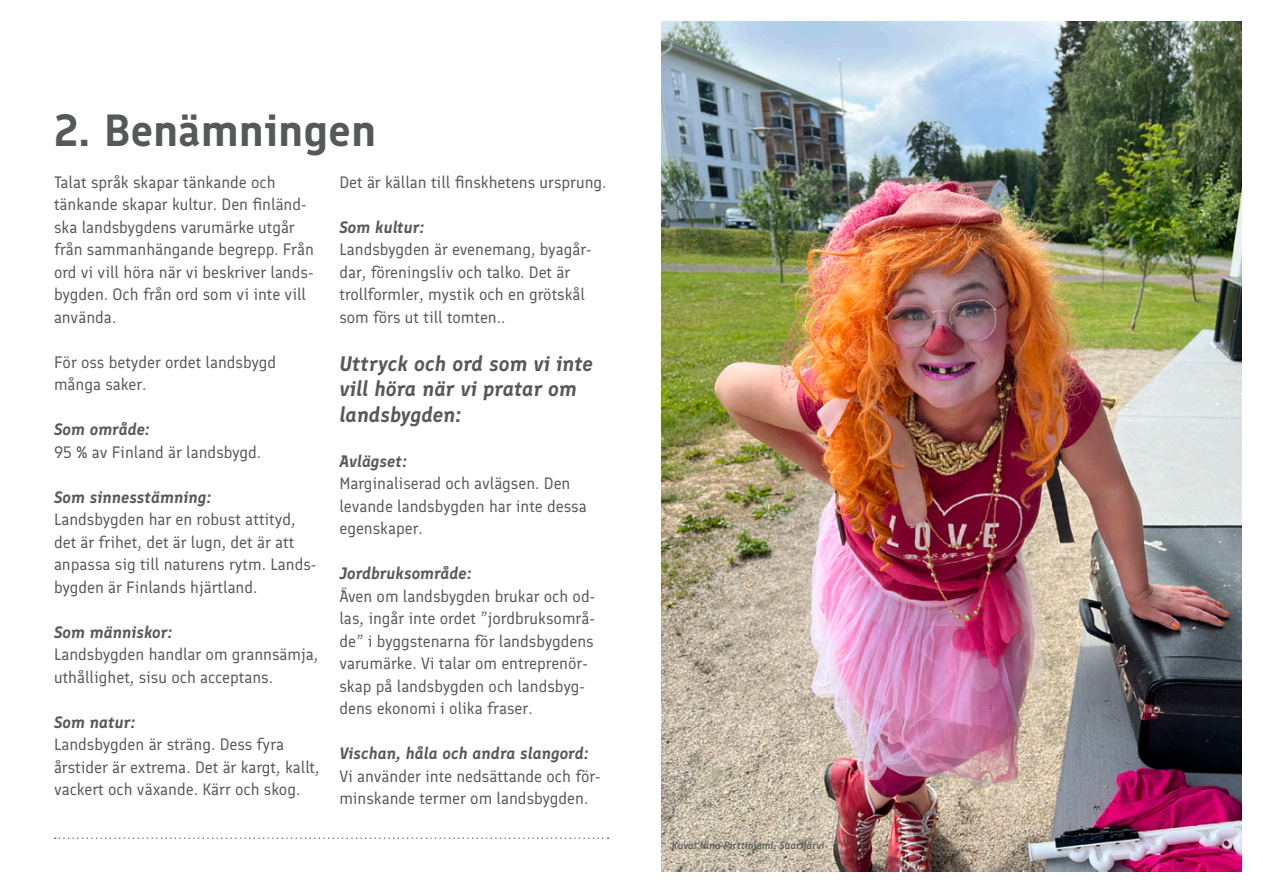
<style>
.page{position:relative;width:1263px;height:893px;background:#fff}
.page>*{position:absolute;margin:0;border:0;box-sizing:border-box;transform-origin:0 0}
.sivuotsikko{font:600 45px "Finlandica";color:#57585a}
.nosto{font:italic 600 21px/25.5px "Finlandica";color:#57585a}
.leipis{font:16.5px/22.5px "Finlandica";color:#57585a}
.leipis-2{font:italic 600 16.5px "Finlandica";color:#57585a}
.Kuvateksti{font:italic 500 10.5px "Finlandica";color:#57585a}
</style>
<div class="page">
<svg style="left:55px;top:837px;width:554px;height:2px"></svg>
<img style="left:661px;top:21px;width:581px;height:851px">
<p class="sivuotsikko" style="left:54px;top:101px;width:324px">2. Benämningen</p>
<p class="leipis" style="left:54px;top:171px;width:261px">Talat språk skapar tänkande och tänkande skapar kultur. Den finländ&shy;ska landsbygdens varumärke utgår från sammanhängande begrepp. Från ord vi vill höra när vi beskriver lands&shy;bygden. Och från ord som vi inte vill använda.</p>
<p class="leipis" style="left:54px;top:351px;width:224px">För oss betyder ordet landsbygd många saker.</p>
<p class="leipis-2" style="left:54px;top:419px;width:97px">Som område:</p>
<p class="leipis" style="left:54px;top:441px;width:209px">95 % av Finland är landsbygd.</p>
<p class="leipis-2" style="left:54px;top:487px;width:159px">Som sinnesstämning:</p>
<p class="leipis" style="left:54px;top:509px;width:264px">Landsbygden har en robust attityd, det är frihet, det är lugn, det är att anpassa sig till naturens rytm. Lands&shy;bygden är Finlands hjärtland.</p>
<p class="leipis-2" style="left:54px;top:622px;width:120px">Som människor:</p>
<p class="leipis" style="left:54px;top:644px;width:266px">Landsbygden handlar om grannsämja, uthållighet, sisu och acceptans.</p>
<p class="leipis-2" style="left:54px;top:712px;width:83px">Som natur:</p>
<p class="leipis" style="left:54px;top:734px;width:267px">Landsbygden är sträng. Dess fyra årstider är extrema. Det är kargt, kallt, vackert och växande. Kärr och skog.</p>
<p class="leipis" style="left:339px;top:171px;width:269px">Det är källan till finskhetens ursprung.</p>
<p class="leipis-2" style="left:339px;top:217px;width:86px">Som kultur:</p>
<p class="leipis" style="left:339px;top:239px;width:254px">Landsbygden är evenemang, byagår&shy;dar, föreningsliv och talko. Det är trollformler, mystik och en grötskål som förs ut till tomten..</p>
<p class="nosto" style="left:339px;top:351px;width:255px">Uttryck och ord som vi inte vill höra när vi pratar om landsbygden:</p>
<p class="leipis-2" style="left:339px;top:451px;width:69px">Avlägset:</p>
<p class="leipis" style="left:339px;top:473px;width:249px">Marginaliserad och avlägsen. Den levande landsbygden har inte dessa egenskaper.</p>
<p class="leipis-2" style="left:339px;top:563px;width:134px">Jordbruksområde:</p>
<p class="leipis" style="left:339px;top:585px;width:257px">Även om landsbygden brukar och od&shy;las, ingår inte ordet ”jordbruksområ&shy;de” i byggstenarna för landsbygdens varumärke. Vi talar om entreprenör&shy;skap på landsbygden och landsbyg&shy;dens ekonomi i olika fraser.</p>
<p class="leipis-2" style="left:339px;top:743px;width:251px">Vischan, håla och andra slangord:</p>
<p class="leipis" style="left:339px;top:765px;width:263px">Vi använder inte nedsättande och för&shy;minskande termer om landsbygden.</p>
<p class="Kuvateksti" style="left:672px;top:838px;width:154px">Kuva: Nina Pirttiniemi, Saarijärvi</p>
</div>
